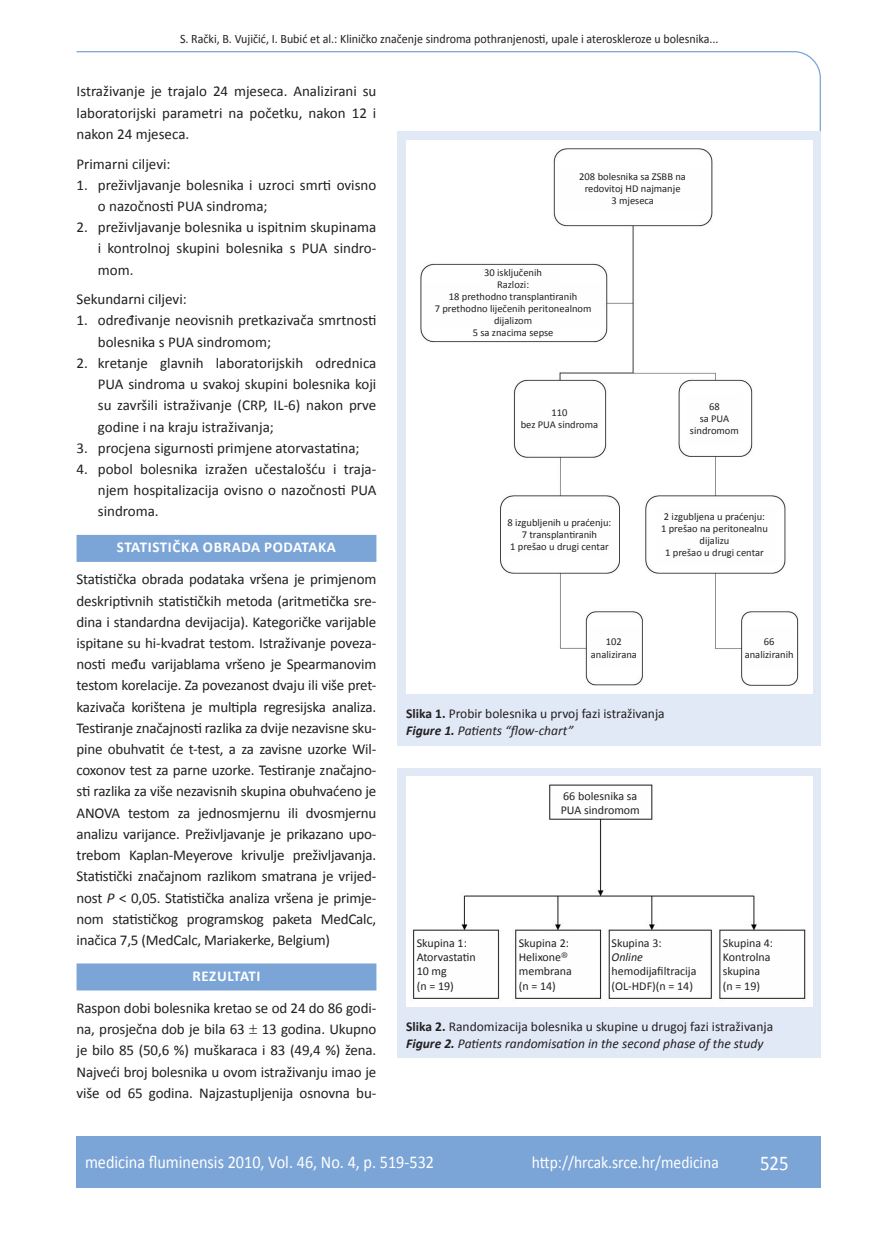
<style>
.page{position:relative;width:872px;height:1234px;background:#fff}
.page>*{position:absolute;margin:0;border:0;box-sizing:border-box;transform-origin:0 0}
.t1{font:21px "Calibri";color:#fff;scale:.9 1}
.t2{font:18px "Calibri";color:#fff;scale:.9 1}
.t3{font:17.25px "Calibri";color:#fff;scale:.9 1}
.t4{font:15px/21.1px "Calibri";color:#231f20;text-align:justify}
.t5{font:700 15px "Calibri";letter-spacing:.04em;color:#fff}
.t6{font:13.5px/16.5px "Calibri";color:#231f20}
.t7{font:12.75px "Calibri";color:#231f20;scale:.94 1}
.t8{font:12px/14.2px "Calibri";color:#231f20}
.t9{font:italic 12px "Calibri";color:#231f20}
.t10{font:10.5px/12px "Calibri";color:#231f20;text-align:center}
.s1{font-style:italic}
.s2{font-weight:700}
.s3{font-weight:700;font-style:italic}
.s4{font-family:"Adobe Caslon Pro"}
</style>
<div class="page">
<svg style="left:76px;top:51px;width:745px;height:275px"></svg>
<div style="left:77px;top:1135px;width:744px;height:51px;background:#7ca5d7"></div>
<div style="left:77px;top:534px;width:299px;height:27px;background:#7ca5d7"></div>
<div style="left:77px;top:963px;width:299px;height:27px;background:#7ca5d7"></div>
<div style="left:398px;top:768px;width:423px;height:289px;background:#e1e9f6"></div>
<div style="left:406px;top:776px;width:406px;height:229px;background:#fff"></div>
<div style="left:398px;top:132px;width:423px;height:613px;background:#e1e9f6"></div>
<div style="left:406px;top:140px;width:406px;height:553px;background:#fff"></div>
<img style="left:420px;top:148px;width:379px;height:537px">
<p class="t7" style="left:180px;top:30px;width:574px">S. Rački, B. Vujičić, I. Bubić et al.: Kliničko značenje sindroma pothranjenosti, upale i ateroskleroze u bolesnika...</p>
<p class="t4" style="left:77px;top:80px;width:301px">Istraživanje je trajalo 24 mjeseca. Analizirani su laboratorijski parametri na početku, nakon 12 i nakon 24 mjeseca.</p>
<p class="t4" style="left:77px;top:152px;width:95px">Primarni ciljevi:</p>
<p class="t4" style="left:98px;top:173px;width:280px;text-indent:-21px">1. preživljavanje bolesnika i uzroci smrti ovisno o nazočnosti PUA sindroma;</p>
<p class="t4" style="left:98px;top:216px;width:280px;text-indent:-21px">2. preživljavanje bolesnika u ispitnim skupinama i kontrolnoj skupini bolesnika s PUA sindro&shy;mom.</p>
<p class="t4" style="left:77px;top:288px;width:112px">Sekundarni ciljevi:</p>
<p class="t4" style="left:98px;top:309px;width:280px;text-indent:-21px">1. određivanje neovisnih pretkazivača smrtnosti bolesnika s PUA sindromom;</p>
<p class="t4" style="left:98px;top:351px;width:280px;text-indent:-21px">2. kretanje glavnih laboratorijskih odrednica PUA sindroma u svakoj skupini bolesnika koji su završili istraživanje (CRP, IL-6) nakon prve godine i na kraju istraživanja;</p>
<p class="t4" style="left:77px;top:436px;width:284px">3. procjena sigurnosti primjene atorvastatina;</p>
<p class="t4" style="left:98px;top:457px;width:280px;text-indent:-21px">4. pobol bolesnika izražen učestalošću i traja&shy;njem hospitalizacija ovisno o nazočnosti PUA sindroma.</p>
<p class="t5" style="left:117px;top:537px;width:221px">STATISTIČKA OBRADA PODATAKA</p>
<p class="t4" style="left:77px;top:568px;width:301px">Statistička obrada podataka vršena je primjenom deskriptivnih statističkih metoda (aritmetička sre&shy;dina i standardna devijacija). Kategoričke varijable ispitane su hi-kvadrat testom. Istraživanje poveza&shy;nosti među varijablama vršeno je Spearmanovim testom korelacije. Za povezanost dvaju ili više pret&shy;kazivača korištena je multipla regresijska analiza.<br>Testiranje značajnosti razlika za dvije nezavisne sku&shy;pine obuhvatit će t-test, a za zavisne uzorke Wil&shy;coxonov test za parne uzorke. Testiranje značajno&shy;sti razlika za više nezavisnih skupina obuhvaćeno je ANOVA testom za jednosmjernu ili dvosmjernu analizu varijance. Preživljavanje je prikazano upo&shy;trebom Kaplan-Meyerove krivulje preživljavanja.<br>Statistički značajnom razlikom smatrana je vrijed&shy;nost <span class="s1">P</span> &lt; 0,05. Statistička analiza vršena je primje&shy;nom statističkog programskog paketa MedCalc, inačica 7,5 (MedCalc, Mariakerke, Belgium)</p>
<p class="t5" style="left:192px;top:966px;width:70px">REZULTATI</p>
<p class="t4" style="left:77px;top:996px;width:301px">Raspon dobi bolesnika kretao se od 24 do 86 godi&shy;na, prosječna dob je bila 63 13 godina. Ukupno je bilo 85 (50,6 %) muškaraca i 83 (49,4 %) žena.<br>Najveći broj bolesnika u ovom istraživanju imao je više od 65 godina. Najzastupljenija osnovna bu-</p>
<p class="t10" style="left:579px;top:170px;width:108px">208 bolesnika sa ZSBB na redovitoj HD najmanje<br>3 mjeseca</p>
<p class="t10" style="left:435px;top:266px;width:158px">30 isključenih<br>Razlozi:<br>18 prethodno transplantiranih<br>7 prethodno liječenih peritonealnom dijalizom<br>5 sa znacima sepse</p>
<p class="t10" style="left:521px;top:405px;width:79px">110<br>bez PUA sindroma</p>
<p class="t10" style="left:690px;top:399px;width:50px">68<br>sa PUA sindromom</p>
<p class="t10" style="left:507px;top:515px;width:106px">8 izgubljenih u praćenju:<br>7 transplantiranih<br>1 prešao u drugi centar</p>
<p class="t10" style="left:661px;top:509px;width:108px">2 izgubljena u praćenju:<br>1 prešao na peritonealnu dijalizu<br>1 prešao u drugi centar</p>
<p class="t10" style="left:591px;top:635px;width:47px">102 analizirana</p>
<p class="t10" style="left:744px;top:635px;width:50px">66 analiziranih</p>
<p class="t6" style="left:406px;top:704px;width:260px"><span class="s2">Slika 1.</span> Probir bolesnika u prvoj fazi istraživanja<br><span class="s3">Figure 1.</span> <span class="s1">Patients “flow-chart”</span></p>
<p class="t8" style="left:560px;top:787px;width:81px">66 bolesnika sa<br>PUA sindromom</p>
<p class="t8" style="left:417px;top:934px;width:61px">Skupina 1:<br>Atorvastatin<br>10 mg<br>(n = 19)</p>
<p class="t8" style="left:519px;top:934px;width:55px">Skupina 2:<br>Helixone<span class="s4">® </span>membrana (n = 14)</p>
<p class="t8" style="left:611px;top:934px;width:52px">Skupina 3:</p>
<p class="t9" style="left:611px;top:949px;width:33px">Online</p>
<p class="t8" style="left:611px;top:963px;width:87px">hemodijafiltracija (OL-HDF)(n = 14)</p>
<p class="t8" style="left:723px;top:934px;width:52px">Skupina 4:<br>Kontrolna skupina (n = 19)</p>
<p class="t6" style="left:406px;top:1017px;width:368px"><span class="s2">Slika 2.</span> Randomizacija bolesnika u skupine u drugoj fazi istraživanja<br><span class="s3">Figure 2.</span> <span class="s1">Patients randomisation in the second phase of the study</span></p>
<p class="t2" style="left:85px;top:1150px;width:389px">medicina fluminensis 2010, Vol. 46, No. 4, p. 519-532</p>
<p class="t3" style="left:532px;top:1151px;width:209px">http://hrcak.srce.hr/medicina</p>
<h1 class="t1" style="left:760px;top:1149px;width:33px">525</h1>
</div>
